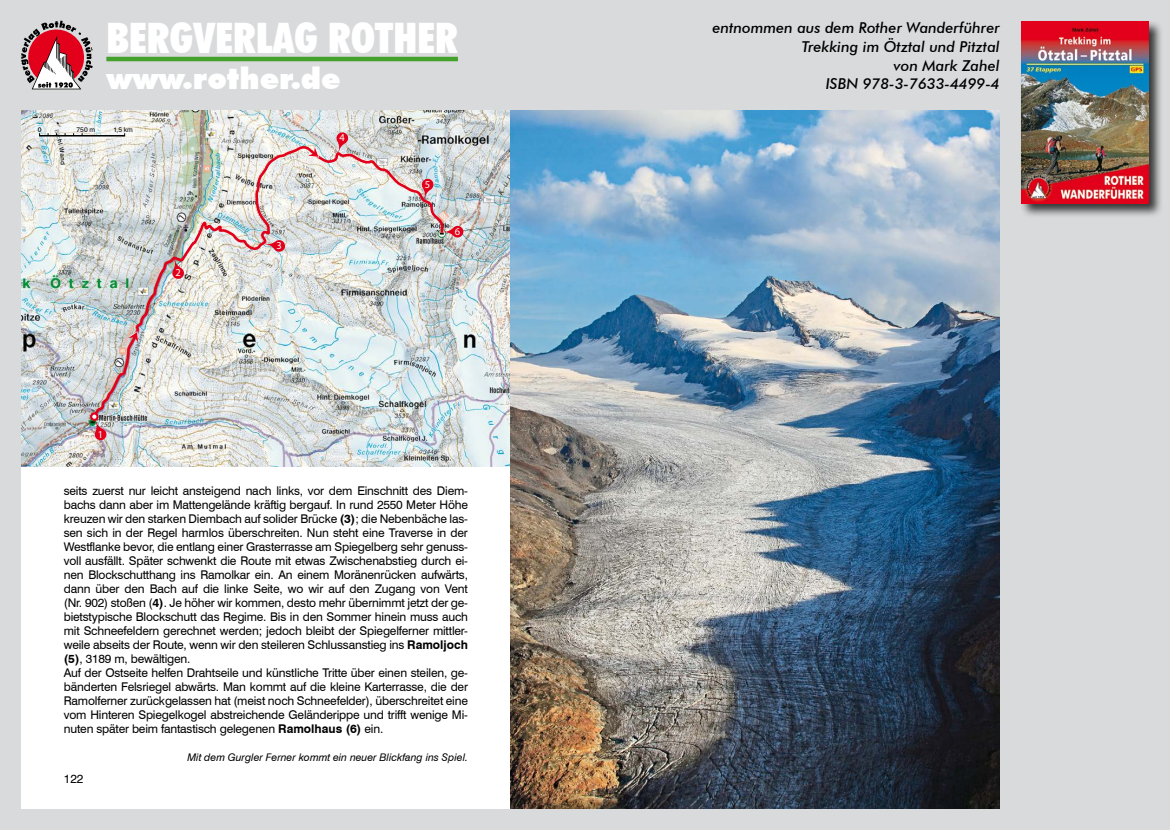
<style>
.page{position:relative;width:1170px;height:830px;background:#fff}
.page>*{position:absolute;margin:0;border:0;box-sizing:border-box;transform-origin:0 0}
.t1{font:900 condensed 42px "Futura BT";color:#fff}
.t2{font:900 30px "Futura BT";color:#fff}
.t3{font:italic 500 15px/18.9px "Futura BT";color:#000;text-align:right}
.t4{font:12px/14.1px "Swiss 721 BT";letter-spacing:-.015em;color:#000}
.t5{font:italic 10.5px "Swiss 721 BT";color:#000}
.t6{font:10.5px "Myriad Pro";color:#fff}
.t7{font:6.75px "Helvetica";color:#000}
.s1{font-weight:700}
</style>
<div class="page">
<div style="left:0;top:0;width:1169px;height:829px;background:#d9dadb"></div>
<svg style="left:21px;top:21px;width:72px;height:68px"></svg>
<hr style="left:106px;top:57px;width:352px;height:4px;background:#44a12b">
<div style="left:1019px;top:19px;width:143px;height:199px;background:#000;opacity:.75"></div>
<img style="left:1020px;top:21px;width:128px;height:182px">
<div style="left:21px;top:111px;width:978px;height:697px;background:#fff"></div>
<img style="left:21px;top:111px;width:489px;height:355px">
<img style="left:92px;top:143px;width:352px;height:277px">
<div style="left:91px;top:413px;width:7px;height:6px;background:#fff;border-radius:50%"></div>
<div style="left:90px;top:412px;width:9px;height:9px;border:2px solid #e2001a;border-radius:50%"></div>
<svg style="left:95px;top:420px;width:12px;height:21px"></svg>
<svg style="left:172px;top:258px;width:12px;height:21px"></svg>
<svg style="left:264px;top:240px;width:21px;height:12px"></svg>
<svg style="left:336px;top:132px;width:13px;height:21px"></svg>
<svg style="left:421px;top:178px;width:13px;height:21px"></svg>
<svg style="left:442px;top:226px;width:21px;height:11px"></svg>
<svg style="left:128px;top:331px;width:11px;height:11px"></svg>
<svg style="left:308px;top:147px;width:11px;height:10px"></svg>
<svg style="left:35px;top:125px;width:100px;height:14px"></svg>
<hr style="left:39px;top:135px;width:86px;height:1px;background:#000">
<img style="left:510px;top:111px;width:489px;height:697px">
<h1 class="t1" style="left:106px;top:12px;width:353px">BERGVERLAG ROTHER</h1>
<h2 class="t2" style="left:106px;top:60px;width:236px">www.rother.de</h2>
<p class="t7" style="left:38px;top:126px;width:5px">0</p>
<p class="t7" style="left:76px;top:126px;width:20px">750 m</p>
<p class="t7" style="left:113px;top:126px;width:21px">1,5 km</p>
<p class="t6" style="left:175px;top:266px;width:7px">2</p>
<p class="t6" style="left:98px;top:427px;width:7px">1</p>
<p class="t6" style="left:276px;top:239px;width:7px">3</p>
<p class="t6" style="left:339px;top:131px;width:7px">4</p>
<p class="t6" style="left:425px;top:178px;width:7px">5</p>
<p class="t6" style="left:455px;top:225px;width:7px">6</p>
<p class="t4" style="left:64px;top:483px;width:405px">seits zuerst nur leicht ansteigend nach links, vor dem Einschnitt des Diem&shy;bachs dann aber im Mattengelände kräftig bergauf. In rund 2550 Meter Höhe kreuzen wir den starken Diembach auf solider Brücke <span class="s1">(3)</span>; die Nebenbäche las&shy;sen sich in der Regel harmlos überschreiten. Nun steht eine Traverse in der Westflanke bevor, die entlang einer Grasterrasse am Spiegelberg sehr genuss&shy;voll ausfällt. Später schwenkt die Route mit etwas Zwischenabstieg durch ei&shy;nen Blockschutthang ins Ramolkar ein. An einem Moränenrücken aufwärts, dann über den Bach auf die linke Seite, wo wir auf den Zugang von Vent (Nr. 902) stoßen (<span class="s1">4)</span>. Je höher wir kommen, desto mehr übernimmt jetzt der ge&shy;bietstypische Blockschutt das Regime. Bis in den Sommer hinein muss auch mit Schneefeldern gerechnet werden; jedoch bleibt der Spiegelferner mittler&shy;weile abseits der Route, wenn wir den steileren Schlussanstieg ins <span class="s1">Ramoljoch (5)</span>, 3189 m, bewältigen.<br>Auf der Ostseite helfen Drahtseile und künstliche Tritte über einen steilen, ge&shy;bänderten Felsriegel abwärts. Man kommt auf die kleine Karterrasse, die der Ramolferner zurückgelassen hat (meist noch Schneefelder), überschreitet eine vom Hinteren Spiegelkogel abstreichende Geländerippe und trifft wenige Mi&shy;nuten später beim fantastisch gelegenen <span class="s1">Ramolhaus (6)</span> ein.</p>
<p class="t4" style="left:64px;top:771px;width:21px">122</p>
<p class="t5" style="left:187px;top:751px;width:282px">Mit dem Gurgler Ferner kommt ein neuer Blickfang ins Spiel.</p>
<p class="t3" style="left:712px;top:18px;width:289px">entnommen aus dem Rother Wanderführer<br>Trekking im Ötztal und Pitztal<br>von Mark Zahel<br>ISBN 978-3-7633-4499-4</p>
</div>
